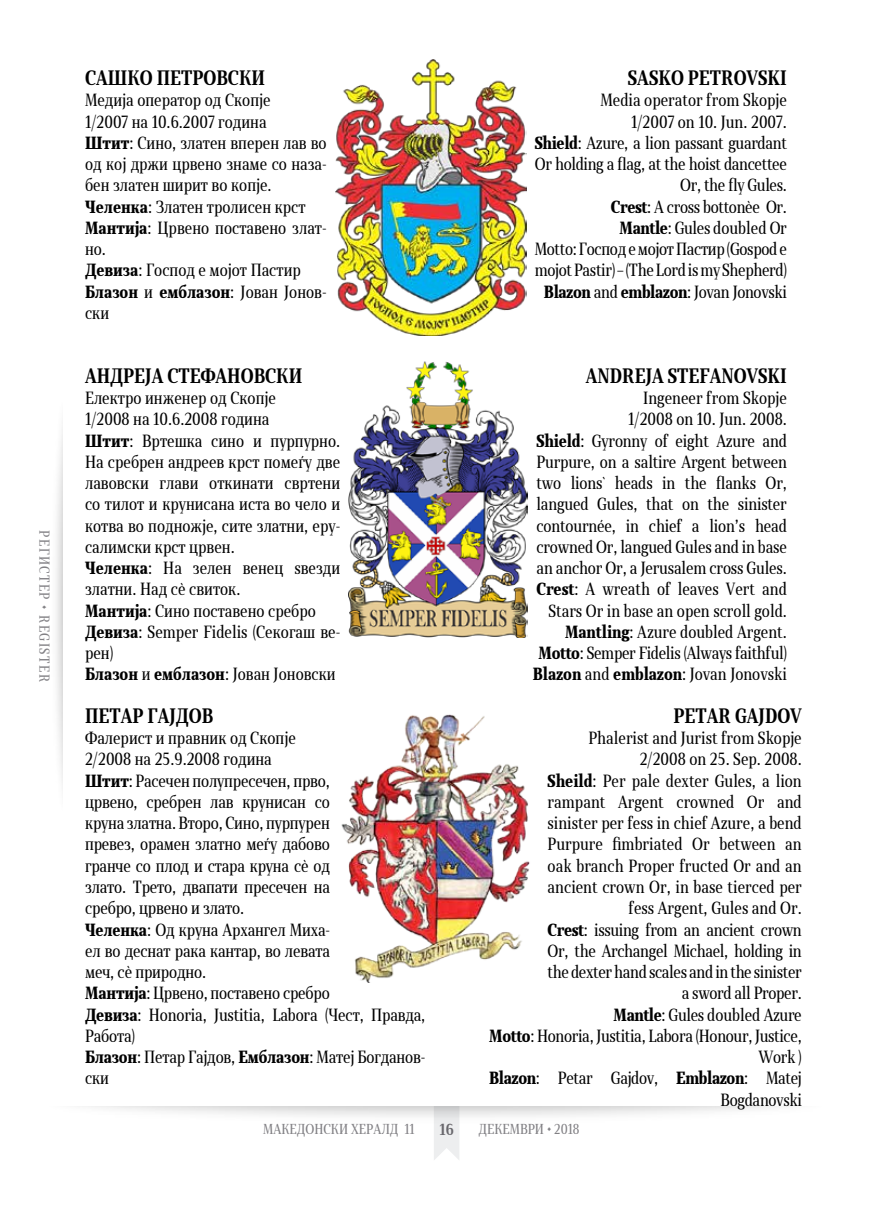
<style>
.page{position:relative;width:872px;height:1212px;background:#fff}
.page>*{position:absolute;margin:0;border:0;box-sizing:border-box;transform-origin:0 0}
.t1{font:700 19.5px "Skola Serif Cn";color:#000}
.t2{font:16.5px/21.3px "Skola Serif Cn";letter-spacing:-.01em;color:#000}
.t3{font:700 15px "Skola Serif Cn";color:#68676c}
.t4{font:13.5px "Skola Serif Cn";color:#818084}
.t5{font:13.5px "Skola Serif Cn";letter-spacing:.1em;color:#818084}
.s1{font-weight:900}
</style>
<div class="page">
<img style="left:335px;top:59px;width:191px;height:276px">
<img style="left:349px;top:361px;width:179px;height:277px">
<img style="left:341px;top:714px;width:189px;height:268px">
<p class="t5" style="left:53px;top:530px;width:153px;rotate:90deg">РЕГИСТЕР • REGISTER</p>
<p class="t1" style="left:85px;top:66px;width:181px">САШКО ПЕТРОВСКИ</p>
<p class="t2" style="left:85px;top:90px;width:243px">Медија оператор од Скопје<br>1/2007 на 10.6.2007 година<br><span class="s1">Штит</span>: Сино, златен вперен лав во од кој држи црвено знаме со наза&shy;бен златен ширит во копје.<br><span class="s1">Челенка</span>: Златен тролисен крст<br><span class="s1">Мантија</span>: Црвено поставено злат&shy;но.<br><span class="s1">Девиза</span>: Господ е мојот Пастир<br><span class="s1">Блазон</span> и <span class="s1">емблазон</span>: Јован Јонов&shy;ски</p>
<p class="t1" style="left:85px;top:364px;width:219px">АНДРЕЈА СТЕФАНОВСКИ</p>
<p class="t2" style="left:85px;top:387px;width:257px">Електро инженер од Скопје<br>1/2008 на 10.6.2008 година<br><span class="s1">Штит</span>: Вртешка сино и пурпурно.<br>На сребрен андреев крст помеѓу две лавовски глави откинати свртени со тилот и крунисана иста во чело и котва во подножје, сите златни, еру&shy;салимски крст црвен.<br><span class="s1">Челенка</span>: На зелен венец ѕвезди златни. Над сѐ свиток.<br><span class="s1">Мантија</span>: Сино поставено сребро<br><span class="s1">Девиза</span>: Semper Fidelis (Секогаш ве&shy;рен)<br><span class="s1">Блазон</span> и <span class="s1">емблазон</span>: Јован Јоновски</p>
<p class="t1" style="left:85px;top:704px;width:130px">ПЕТАР ГАЈДОВ</p>
<p class="t2" style="left:85px;top:727px;width:342px">Фалерист и правник од Скопје<br>2/2008 на 25.9.2008 година<br><span class="s1">Штит</span>: Расечен полупресечен, прво,<br>црвено, сребрен лав крунисан со<br>круна златна. Второ, Сино, пурпурен<br>превез, орамен златно меѓу дабово<br>гранче со плод и стара круна сè од<br>злато. Трето, двапати пресечен на<br>сребро, црвено и злато.<br><span class="s1">Челенка</span>: Од круна Архангел Миха-<br>ел во деснат рака кантар, во левата<br>меч, сè природно.<br><span class="s1">Мантија</span>: Црвено, поставено сребро<br><span class="s1">Девиза</span>: Honoria, Justitia, Labora (Чест, Правда,<br>Работа)<br><span class="s1">Блазон</span>: Петар Гајдов, <span class="s1">Емблазон</span>: Матеј Богданов&shy;ски</p>
<p class="t1" style="left:628px;top:66px;width:161px">SАSKO PETROVSKI</p>
<p class="t2" style="left:535px;top:90px;width:254px;text-align:right">Media operator from Skopje<br>1/2007 on 10. Jun. 2007.<br><span class="s1">Shield</span>: Azure, a lion passant guardant<br>Or holding a flag, at the hoist dancettee<br>Or, the fly Gules.<br><span class="s1">Crest</span>: A cross bottonèe Or.<br><span class="s1">Mantle</span>: Gules doubled Or<br>Motto: Господ е мојот Пастир (Gospod e mojot Pastir) – (The Lord is my Shepherd)<br><span class="s1">Blazon</span> and <span class="s1">emblazon</span>: Jovan Jonovski</p>
<p class="t1" style="left:586px;top:364px;width:202px">ANDREJA STEFANOVSKI</p>
<p class="t2" style="left:533px;top:387px;width:256px;text-align:right">Ingeneer from Skopje<br>1/2008 on 10. Jun. 2008.<br><span class="s1">Shield</span>: Gyronny of eight Azure and Purpure, on a saltire Argent between two lions` heads in the flanks Or, langued Gules, that on the sinister contournée, in chief a lion’s head crowned Or, langued Gules and in base an anchor Or, a Jerusalem cross Gules.<br><span class="s1">Crest</span>: A wreath of leaves Vert and Stars Or in base an open scroll gold.<br><span class="s1">Mantling</span>: Azure doubled Argent.<br><span class="s1">Motto</span>: Semper Fidelis (Always faithful)<br><span class="s1">Blazon</span> and <span class="s1">emblazon</span>: Jovan Jonovski</p>
<p class="t1" style="left:673px;top:704px;width:130px">PETAR GAJDOV</p>
<p class="t2" style="left:489px;top:727px;width:314px;text-align:right">Phalerist and Jurist from Skopje<br>2/2008 on 25. Sep. 2008.<br><span class="s1">Sheild</span>: Per pale dexter Gules, a lion rampant Argent crowned Or and<br>sinister per fess in chief Azure, a bend<br>Purpure fimbriated Or between an<br>oak branch Proper fructed Or and an<br>ancient crown Or, in base tierced per<br>fess Argent, Gules and Or.<br><span class="s1">Crest</span>: issuing from an ancient crown<br>Or, the Archangel Michael, holding in<br>the dexter hand scales and in the sinister<br>a sword all Proper.<br><span class="s1">Mantle</span>: Gules doubled Azure<br><span class="s1">Motto</span>: Honoria, Justitia, Labora (Honour, Justice,<br>Work )<br><span class="s1">Blazon</span>: Petar Gajdov, <span class="s1">Emblazon</span>: Matej<br>Bogdanovski</p>
<p class="t4" style="left:263px;top:1121px;width:153px">МАКЕДОНСКИ ХЕРАЛД 11</p>
<p class="t3" style="left:439px;top:1120px;width:16px">16</p>
<p class="t4" style="left:478px;top:1121px;width:102px">ДЕКЕМВРИ • 2018</p>
</div>
